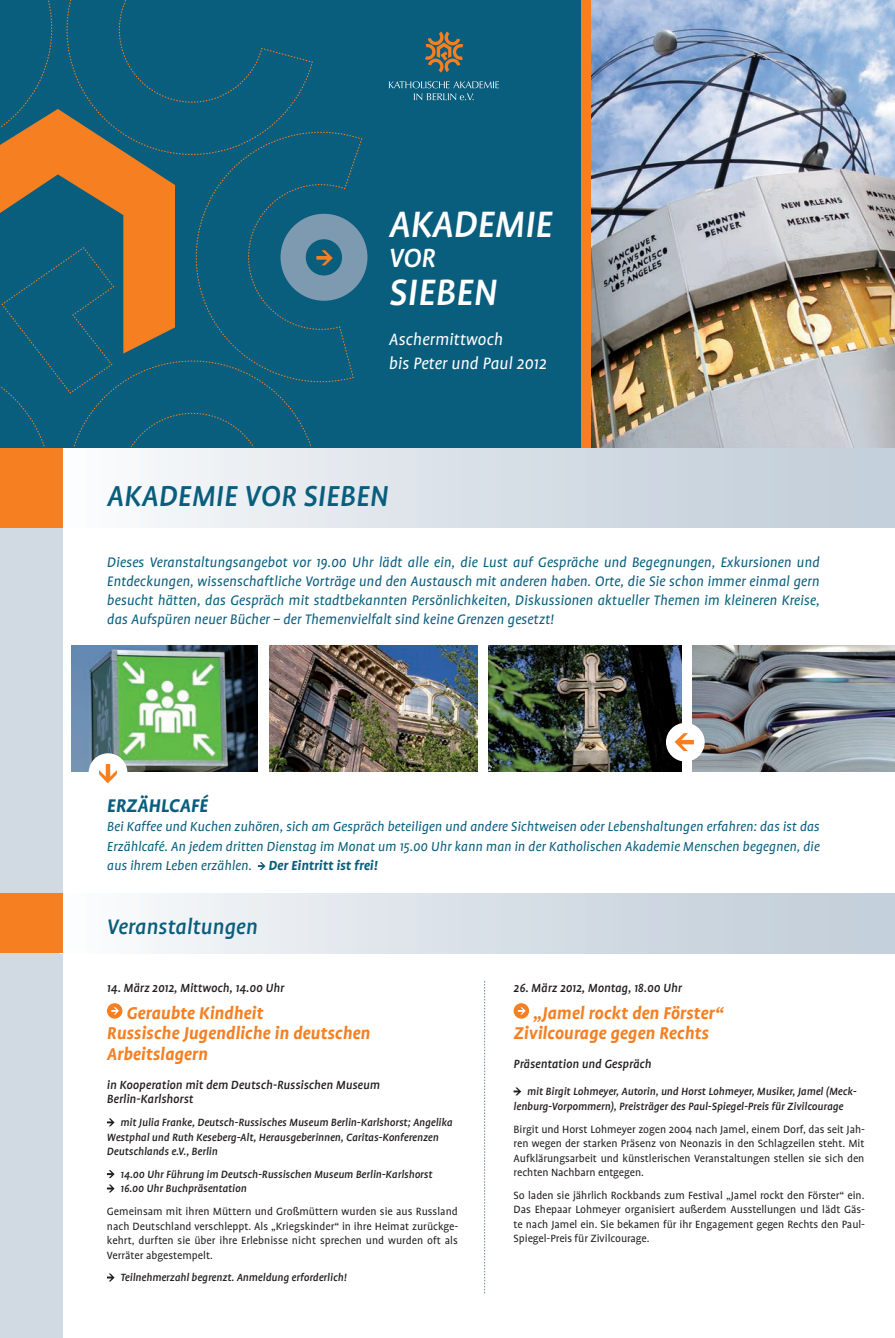
<style>
.page{position:relative;width:895px;height:1338px;background:#fff}
.page>*{position:absolute;margin:0;border:0;box-sizing:border-box;transform-origin:0 0}
.t1{font:italic 500 42px "Profile";letter-spacing:-.01em;color:#fff}
.t2{font:italic 500 33px "Profile";color:#095e7d}
.t3{font:italic 500 30px "Profile";color:#fff}
.t4{font:italic 500 24px "Profile";color:#095e7d}
.t5{font:italic 700 21px "Profile";color:#095e7d}
.t6{font:italic 700 19.5px/20.9px "Profile";color:#f57f21}
.t7{font:italic 18.75px/24px "Profile";color:#fff}
.t8{font:italic 15.75px/18.9px "Profile";color:#095e7d;text-align:justify}
.t9{font:italic 15px/19.5px "Profile";color:#095e7d;text-align:justify}
.t10{font:italic 500 13.5px/14.4px "Profile";color:#231f20}
.t11{font:12px/14.4px "Profile";letter-spacing:-.005em;color:#231f20;text-align:justify}
.t12{font:italic 500 12px/14.4px "Profile";color:#231f20}
.s1{font-weight:700}
</style>
<div class="page">
<div style="left:0;top:502px;width:62px;height:836px;background:#d1dae3"></div>
<div style="left:60px;top:447px;width:835px;height:81px;background:linear-gradient(to right,#f9f9f9,#becbd8)"></div>
<div style="left:0;top:447px;width:62px;height:81px;background:#f57f21"></div>
<div style="left:0;top:0;width:895px;height:447px;background:#095e7d"></div>
<img style="left:692px;top:646px;width:203px;height:126px">
<img style="left:71px;top:646px;width:186px;height:126px">
<img style="left:269px;top:646px;width:208px;height:126px">
<img style="left:488px;top:646px;width:193px;height:126px">
<img style="left:591px;top:0;width:304px;height:447px">
<svg style="left:484px;top:981px;width:1px;height:312px"></svg>
<div style="left:107px;top:1003px;width:15px;height:16px;background:#f57f21;border-radius:50%"></div>
<svg style="left:111px;top:1007px;width:8px;height:7px"></svg>
<svg style="left:107px;top:1118px;width:8px;height:8px"></svg>
<svg style="left:107px;top:1170px;width:8px;height:8px"></svg>
<svg style="left:107px;top:1184px;width:8px;height:8px"></svg>
<svg style="left:107px;top:1273px;width:8px;height:8px"></svg>
<svg style="left:514px;top:1003px;width:15px;height:16px"></svg>
<svg style="left:518px;top:1007px;width:8px;height:7px"></svg>
<svg style="left:514px;top:1087px;width:7px;height:8px"></svg>
<svg style="left:425px;top:31px;width:38px;height:42px"></svg>
<svg style="left:389px;top:81px;width:110px;height:19px"></svg>
<svg style="left:258px;top:862px;width:7px;height:8px"></svg>
<div style="left:666px;top:723px;width:39px;height:38px;background:#fff;border-radius:50%"></div>
<svg style="left:674px;top:733px;width:20px;height:18px"></svg>
<div style="left:89px;top:753px;width:38px;height:39px;background:#fff;border-radius:50%"></div>
<svg style="left:99px;top:764px;width:18px;height:19px"></svg>
<div style="left:60px;top:894px;width:835px;height:59px;background:linear-gradient(to right,#f9f9f9,#becbd8)"></div>
<div style="left:0;top:894px;width:62px;height:59px;background:#f57f21"></div>
<div style="left:582px;top:0;width:9px;height:447px;background:#f57f21"></div>
<svg style="left:0;top:0;width:363px;height:447px"></svg>
<h1 class="t1" style="left:389px;top:201px;width:165px">AKADEMIE</h1>
<h3 class="t3" style="left:389px;top:241px;width:48px">VOR</h3>
<h1 class="t1" style="left:389px;top:268px;width:110px">SIEBEN</h1>
<h3 class="t7" style="left:389px;top:327px;width:159px">Aschermittwoch<br>bis Peter und Paul 2012</h3>
<h2 class="t2" style="left:107px;top:477px;width:283px">AKADEMIE VOR SIEBEN</h2>
<p class="t8" style="left:107px;top:553px;width:714px">Dieses Veranstaltungsangebot vor 19.00 Uhr lädt alle ein, die Lust auf Gespräche und Begegnungen, Exkursionen und Entdeckungen, wissenschaftliche Vorträge und den Austausch mit anderen haben. Orte, die Sie schon immer einmal gern besucht hätten, das Gespräch mit stadtbekannten Persönlichkeiten, Diskussionen aktueller Themen im kleineren Kreise, das Aufspüren neuer Bücher – der Themenvielfalt sind keine Grenzen gesetzt!</p>
<h3 class="t5" style="left:107px;top:793px;width:102px">ERZÄHLCAFÉ</h3>
<p class="t9" style="left:107px;top:816px;width:714px">Bei Kaffee und Kuchen zuhören, sich am Gespräch beteiligen und andere Sichtweisen oder Lebenshaltungen erfahren: das ist das Erzählcafé. An jedem dritten Dienstag im Monat um 15.00 Uhr kann man in der Katholischen Akademie Menschen begegnen, die aus ihrem Leben erzählen. <span class="s1">Der Eintritt ist frei!</span></p>
<h3 class="t4" style="left:107px;top:913px;width:152px">Veranstaltungen</h3>
<p class="t10" style="left:107px;top:980px;width:179px">14. März 2012, Mittwoch, 14.00 Uhr</p>
<h3 class="t6" style="left:107px;top:1002px;width:265px;text-indent:19px">Geraubte Kindheit<br>Russische Jugendliche in deutschen<br>Arbeitslagern</h3>
<p class="t10" style="left:107px;top:1077px;width:274px">in Kooperation mit dem Deutsch-Russischen Museum<br>Berlin-Karlshorst</p>
<p class="t12" style="left:107px;top:1115px;width:347px;text-indent:14px">mit Julia Franke, Deutsch-Russisches Museum Berlin-Karlshorst; Angelika<br>Westphal und Ruth Keseberg-Alt, Herausgeberinnen, Caritas-Konferenzen<br>Deutschlands e.V., Berlin</p>
<p class="t12" style="left:121px;top:1167px;width:314px">14.00 Uhr Führung im Deutsch-Russischen Museum Berlin-Karlshorst<br>16.00 Uhr Buchpräsentation</p>
<p class="t11" style="left:107px;top:1204px;width:353px">Gemeinsam mit ihren Müttern und Großmüttern wurden sie aus Russland nach Deutschland verschleppt. Als „Kriegskinder“ in ihre Heimat zurückge&shy;kehrt, durften sie über ihre Erlebnisse nicht sprechen und wurden oft als Verräter abgestempelt.</p>
<p class="t12" style="left:121px;top:1270px;width:227px">Teilnehmerzahl begrenzt. Anmeldung erforderlich!</p>
<p class="t10" style="left:514px;top:980px;width:170px">26. März 2012, Montag, 18.00 Uhr</p>
<h3 class="t6" style="left:514px;top:1002px;width:211px;text-indent:19px">„Jamel rockt den Förster“<br>Zivilcourage gegen Rechts</h3>
<p class="t10" style="left:514px;top:1057px;width:139px">Präsentation und Gespräch</p>
<p class="t12" style="left:514px;top:1084px;width:344px;text-indent:14px">mit Birgit Lohmeyer, Autorin, und Horst Lohmeyer, Musiker, Jamel (Meck&shy;lenburg-Vorpommern), Preisträger des Paul-Spiegel-Preis für Zivilcourage</p>
<p class="t11" style="left:514px;top:1122px;width:353px">Birgit und Horst Lohmeyer zogen 2004 nach Jamel, einem Dorf, das seit Jah&shy;ren wegen der starken Präsenz von Neonazis in den Schlagzeilen steht. Mit Aufklärungsarbeit und künstlerischen Veranstaltungen stellen sie sich den rechten Nachbarn entgegen.</p>
<p class="t11" style="left:514px;top:1188px;width:353px">So laden sie jährlich Rockbands zum Festival „Jamel rockt den Förster“ ein.<br>Das Ehepaar Lohmeyer organisiert außerdem Ausstellungen und lädt Gäs&shy;te nach Jamel ein. Sie bekamen für ihr Engagement gegen Rechts den Paul-Spiegel-Preis für Zivilcourage.</p>
</div>
